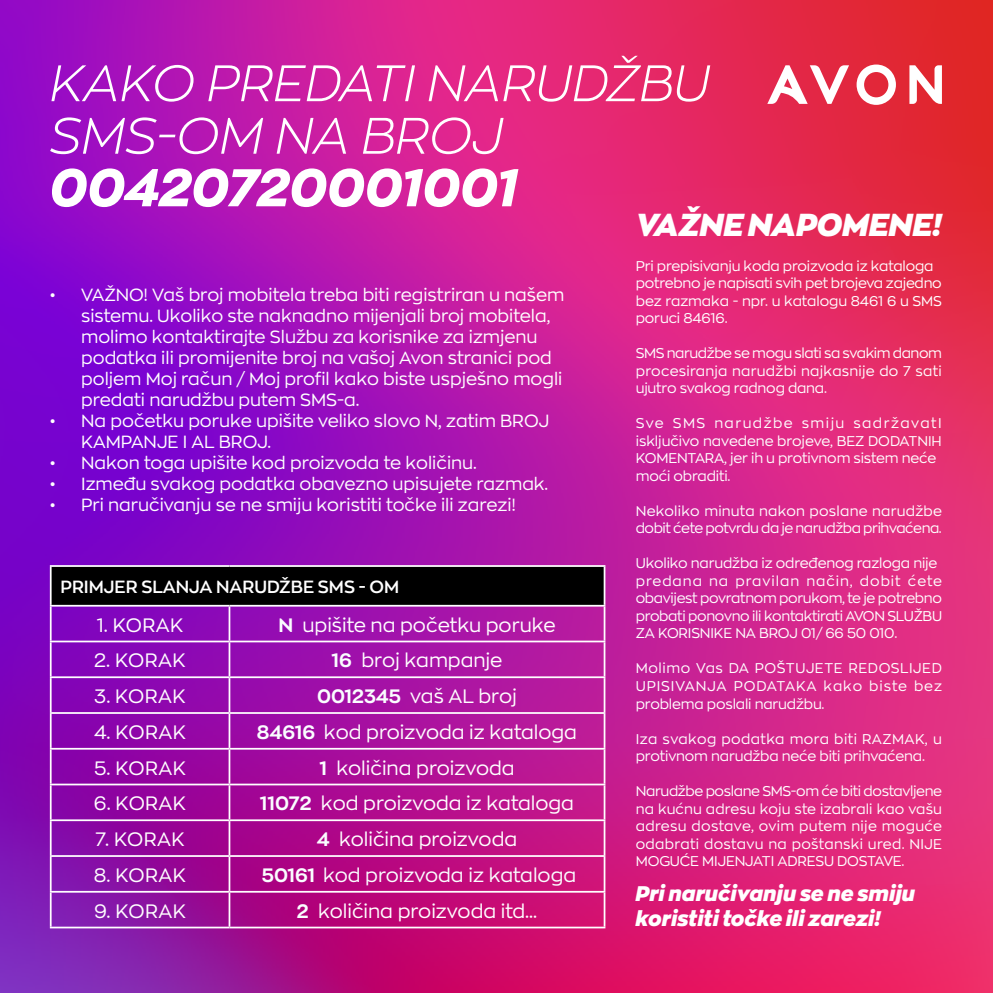
<style>
.page{position:relative;width:993px;height:993px;background:#fff}
.page>*{position:absolute;margin:0;border:0;box-sizing:border-box;transform-origin:0 0}
.t1{font:italic 800 52.5px "Zona Pro";letter-spacing:-.005em;color:#fff}
.t2{font:italic 300 50.75px/52.5px "Zona Pro";color:#fff}
.t3{font:italic 900 31.5px "Zona Pro";letter-spacing:-.015em;color:#fff}
.t4{font:italic 900 21px/24.5px "Zona Pro";color:#fff}
.t5{font:19.25px "Zona Pro";color:#fff}
.t6{font:19.25px "Zona Pro";color:#fafdff}
.t7{font:17.5px/21px "Zona Pro";color:#fff}
.t8{font:600 17.5px "Zona Pro";color:#fff}
.t9{font:14px/17.5px "Zona Pro";letter-spacing:-.01em;color:#fff}
.t10{font:14px/17.5px "Zona Pro";letter-spacing:-.03em;color:#fff}
.s1{font-weight:700;color:#fafdff}
.s2{font-weight:700}
</style>
<div class="page">
<img style="left:0;top:0;width:992px;height:992px">
<div style="left:51px;top:566px;width:553px;height:39px;background:#000"></div>
<hr style="left:50px;top:606px;width:2px;height:34px;background:#fff">
<hr style="left:228px;top:606px;width:2px;height:34px;background:#fff">
<hr style="left:603px;top:606px;width:2px;height:34px;background:#fff">
<hr style="left:50px;top:640px;width:179px;height:2px;background:#fff">
<hr style="left:50px;top:642px;width:2px;height:34px;background:#fff">
<hr style="left:229px;top:640px;width:376px;height:2px;background:#fff">
<hr style="left:228px;top:642px;width:2px;height:34px;background:#fff">
<hr style="left:603px;top:642px;width:2px;height:34px;background:#fff">
<hr style="left:50px;top:676px;width:179px;height:2px;background:#fff">
<hr style="left:50px;top:678px;width:2px;height:34px;background:#fff">
<hr style="left:229px;top:676px;width:376px;height:2px;background:#fff">
<hr style="left:228px;top:678px;width:2px;height:34px;background:#fff">
<hr style="left:603px;top:678px;width:2px;height:34px;background:#fff">
<hr style="left:50px;top:712px;width:179px;height:1px;background:#fff">
<hr style="left:50px;top:713px;width:2px;height:34px;background:#fff">
<hr style="left:229px;top:712px;width:376px;height:1px;background:#fff">
<hr style="left:228px;top:713px;width:2px;height:34px;background:#fff">
<hr style="left:603px;top:713px;width:2px;height:34px;background:#fff">
<hr style="left:50px;top:747px;width:179px;height:2px;background:#fff">
<hr style="left:50px;top:749px;width:2px;height:34px;background:#fff">
<hr style="left:229px;top:747px;width:376px;height:2px;background:#fff">
<hr style="left:228px;top:749px;width:2px;height:34px;background:#fff">
<hr style="left:603px;top:749px;width:2px;height:34px;background:#fff">
<hr style="left:50px;top:783px;width:179px;height:2px;background:#fff">
<hr style="left:50px;top:785px;width:2px;height:34px;background:#fff">
<hr style="left:229px;top:783px;width:376px;height:2px;background:#fff">
<hr style="left:228px;top:785px;width:2px;height:34px;background:#fff">
<hr style="left:603px;top:785px;width:2px;height:34px;background:#fff">
<hr style="left:50px;top:819px;width:179px;height:1px;background:#fff">
<hr style="left:50px;top:820px;width:2px;height:34px;background:#fff">
<hr style="left:229px;top:819px;width:376px;height:1px;background:#fff">
<hr style="left:228px;top:820px;width:2px;height:34px;background:#fff">
<hr style="left:603px;top:820px;width:2px;height:34px;background:#fff">
<hr style="left:50px;top:854px;width:179px;height:2px;background:#fff">
<hr style="left:50px;top:856px;width:2px;height:34px;background:#fff">
<hr style="left:229px;top:854px;width:376px;height:2px;background:#fff">
<hr style="left:228px;top:856px;width:2px;height:34px;background:#fff">
<hr style="left:603px;top:856px;width:2px;height:34px;background:#fff">
<hr style="left:50px;top:565px;width:179px;height:1px;background:#fff">
<hr style="left:50px;top:566px;width:2px;height:38px;background:#fff">
<hr style="left:229px;top:565px;width:376px;height:1px;background:#fff">
<hr style="left:603px;top:566px;width:2px;height:38px;background:#fff">
<hr style="left:50px;top:604px;width:179px;height:2px;background:#fff">
<hr style="left:229px;top:604px;width:376px;height:2px;background:#fff">
<hr style="left:50px;top:890px;width:179px;height:2px;background:#fff">
<hr style="left:50px;top:892px;width:2px;height:34px;background:#fff">
<hr style="left:229px;top:890px;width:376px;height:2px;background:#fff">
<hr style="left:228px;top:892px;width:2px;height:34px;background:#fff">
<hr style="left:603px;top:892px;width:2px;height:34px;background:#fff">
<hr style="left:50px;top:926px;width:179px;height:2px;background:#fff">
<hr style="left:229px;top:926px;width:376px;height:2px;background:#fff">
<svg style="left:767px;top:65px;width:81px;height:39px"></svg>
<svg style="left:909px;top:65px;width:32px;height:39px"></svg>
<svg style="left:856px;top:64px;width:39px;height:41px"></svg>
<h2 class="t2" style="left:50px;top:55px;width:661px">KAKO PREDATI NARUDŽBU<br>SMS-OM NA BROJ</h2>
<h1 class="t1" style="left:50px;top:153px;width:469px">00420720001001</h1>
<h3 class="t3" style="left:635px;top:203px;width:307px">VAŽNE NAPOMENE!</h3>
<p class="t9" style="left:635px;top:256px;width:308px">Pri prepisivanju koda proizvoda iz kataloga potrebno je napisati svih pet brojeva zajedno bez razmaka - npr. u katalogu 8461 6 u SMS poruci 84616.</p>
<p class="t9" style="left:635px;top:344px;width:307px;text-align:justify">SMS narudžbe se mogu slati sa svakim danom procesiranja narudžbi najkasnije do 7 sati ujutro svakog radnog dana.</p>
<p class="t9" style="left:635px;top:414px;width:307px">Sve SMS narudžbe smiju sadržavatI isključivo navedene brojeve, BEZ DODATNIH KOMENTARA, jer ih u protivnom sistem neće moći obraditi.</p>
<p class="t10" style="left:635px;top:501px;width:307px">Nekoliko minuta nakon poslane narudžbe dobit ćete potvrdu da je narudžba prihvaćena.</p>
<p class="t9" style="left:635px;top:554px;width:308px">Ukoliko narudžba iz određenog razloga nije predana na pravilan način, dobit ćete obavijest povratnom porukom, te je potrebno probati ponovno ili kontaktirati AVON SLUŽBU ZA KORISNIKE NA BROJ 01/ 66 50 010.</p>
<p class="t9" style="left:635px;top:659px;width:307px;text-align:justify">Molimo Vas DA POŠTUJETE REDOSLIJED UPISIVANJA PODATAKA kako biste bez problema poslali narudžbu.</p>
<p class="t9" style="left:635px;top:729px;width:307px">Iza svakog podatka mora biti RAZMAK, u protivnom narudžba neće biti prihvaćena.</p>
<p class="t9" style="left:635px;top:781px;width:308px;text-align:justify">Narudžbe poslane SMS-om će biti dostavljene na kućnu adresu koju ste izabrali kao vašu adresu dostave, ovim putem nije moguće odabrati dostavu na poštanski ured. NIJE MOGUĆE MIJENJATI ADRESU DOSTAVE.</p>
<p class="t7" style="left:81px;top:284px;width:484px;text-indent:-32px">• VAŽNO! Vaš broj mobitela treba biti registriran u našem sistemu. Ukoliko ste naknadno mijenjali broj mobitela, molimo kontaktirajte Službu za korisnike za izmjenu podatka ili promijenite broj na vašoj Avon stranici pod poljem Moj račun / Moj profil kako biste uspješno mogli predati narudžbu putem SMS-a.</p>
<p class="t7" style="left:81px;top:410px;width:469px;text-indent:-32px">• Na početku poruke upišite veliko slovo N, zatim BROJ<br>KAMPANJE I AL BROJ.</p>
<p class="t7" style="left:50px;top:452px;width:428px">• Nakon toga upišite kod proizvoda te količinu.</p>
<p class="t7" style="left:50px;top:473px;width:500px">• Između svakog podatka obavezno upisujete razmak.</p>
<p class="t7" style="left:50px;top:494px;width:467px">• Pri naručivanju se ne smiju koristiti točke ili zarezi!</p>
<p class="t8" style="left:61px;top:575px;width:340px">PRIMJER SLANJA NARUDŽBE SMS - OM</p>
<h3 class="t5" style="left:97px;top:612px;width:88px">1. KORAK</h3>
<h3 class="t5" style="left:278px;top:612px;width:279px"><span class="s1">N</span> upišite na početku poruke</h3>
<h3 class="t5" style="left:94px;top:647px;width:93px">2. KORAK</h3>
<h3 class="t5" style="left:331px;top:647px;width:172px"><span class="s1">16</span> broj kampanje</h3>
<h3 class="t5" style="left:94px;top:683px;width:93px">3. KORAK</h3>
<h3 class="t5" style="left:317px;top:683px;width:201px"><span class="s1">0012345</span> vaš AL broj</h3>
<h3 class="t5" style="left:94px;top:719px;width:93px">4. KORAK</h3>
<h3 class="t5" style="left:257px;top:719px;width:321px"><span class="s1">84616</span> kod proizvoda iz kataloga</h3>
<h3 class="t5" style="left:94px;top:755px;width:93px">5. KORAK</h3>
<h3 class="t5" style="left:319px;top:755px;width:197px"><span class="s1">1</span> količina proizvoda</h3>
<h3 class="t5" style="left:94px;top:790px;width:94px">6. KORAK</h3>
<h3 class="t5" style="left:260px;top:790px;width:315px"><span class="s1">11072</span> kod proizvoda iz kataloga</h3>
<h3 class="t5" style="left:95px;top:826px;width:91px">7. KORAK</h3>
<h3 class="t5" style="left:317px;top:826px;width:202px"><span class="s1">4</span> količina proizvoda</h3>
<h3 class="t5" style="left:94px;top:862px;width:93px">8. KORAK</h3>
<h3 class="t6" style="left:262px;top:862px;width:316px"><span class="s2">50161</span> kod proizvoda iz kataloga</h3>
<h3 class="t5" style="left:94px;top:897px;width:93px">9. KORAK</h3>
<h3 class="t5" style="left:296px;top:897px;width:242px"><span class="s1">2</span> količina proizvoda itd...</h3>
<h3 class="t4" style="left:635px;top:880px;width:281px">Pri naručivanju se ne smiju koristiti točke ili zarezi!</h3>
</div>
